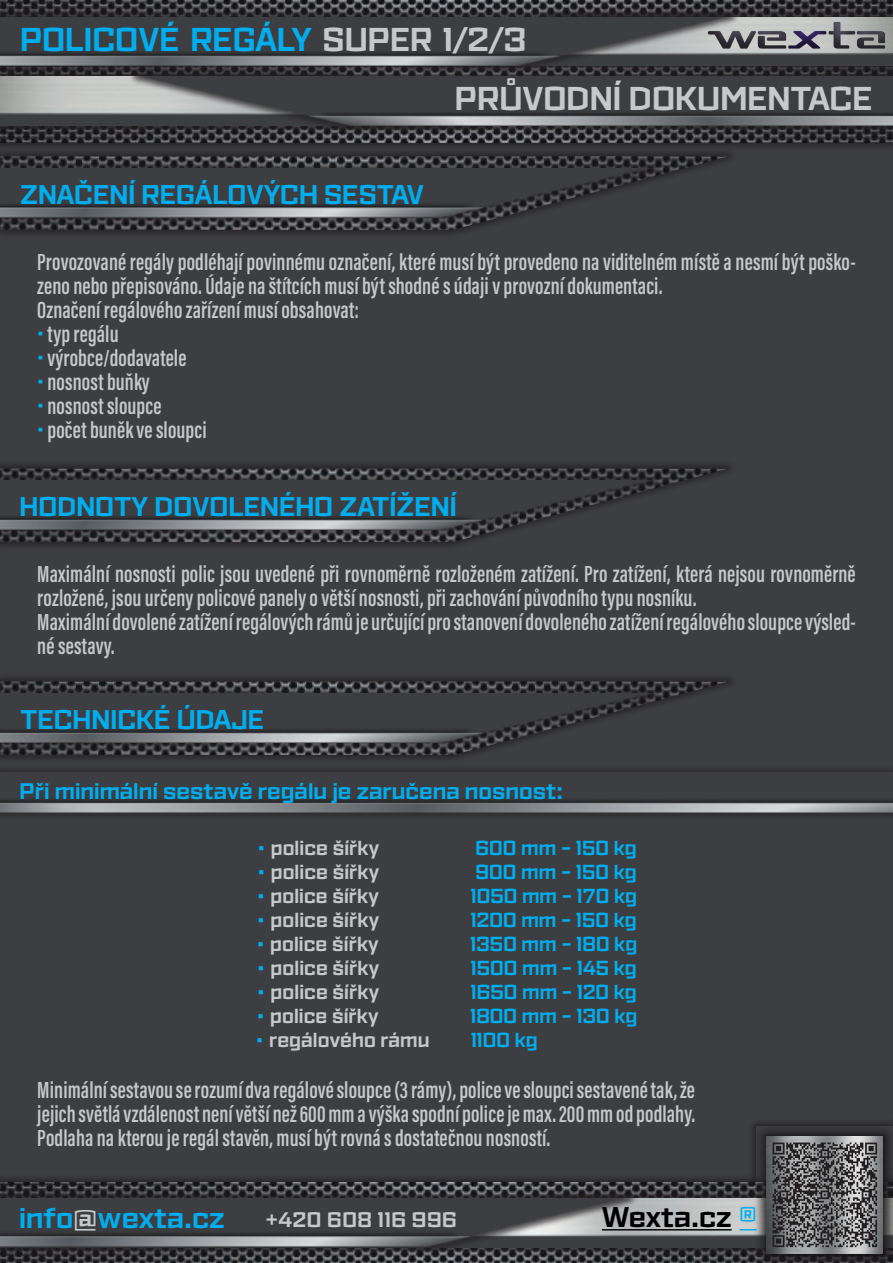
<style>
.page{position:relative;width:893px;height:1263px;background:#fff}
.page>*{position:absolute;margin:0;border:0;box-sizing:border-box;transform-origin:0 0}
.t1{font:700 33px/59.1px "Ironstrike";color:#c7c8ca}
.t2{font:700 28.5px "Ironstrike";color:#00aeef}
.t3{font:700 28.5px "Ironstrike";color:#000001}
.t4{font:700 27px "Ironstrike";color:#00aeef}
.t5{font:600 24px/24px "Acumin Pro Extra Cond";letter-spacing:.005em;color:#c7c8ca}
.t6{font:700 22.5px "Ironstrike";color:#00aeef}
.t7{font:700 21px "Ironstrike";letter-spacing:.025em;color:#c7c8ca}
.t8{font:700 20.25px "Ironstrike";letter-spacing:.005em;color:#c7c8ca;scale:.96 1}
.t9{font:700 20.25px "Ironstrike";letter-spacing:.005em;color:#00aeef;scale:.96 1}
.s1{color:#00aeef}
.s2{font-family:"Ironstrike";font-weight:700;color:#00aeef}
.s3{font-size:19.5px;color:#00aeef}
.s4{color:#c7c8ca}
</style>
<div class="page">
<div style="left:0;top:152px;width:893px;height:1021px;background:#3d3e41"></div>
<div style="left:0;top:460px;width:737px;height:91px;background:#3b3b3e"></div>
<svg style="left:0;top:464px;width:728px;height:82px"></svg>
<div style="left:0;top:472px;width:663px;height:66px;background:#231f20;opacity:.56"></div>
<img style="left:0;top:481px;width:661px;height:49px">
<div style="left:0;top:0;width:893px;height:152px;background:#231f20;opacity:.75"></div>
<img style="left:0;top:0;width:893px;height:142px">
<div style="left:0;top:68px;width:493px;height:67px;background:#231f20;opacity:.75"></div>
<img style="left:0;top:77px;width:80px;height:49px">
<div style="left:129px;top:68px;width:764px;height:67px;background:#231f20;opacity:.75"></div>
<img style="left:80px;top:77px;width:813px;height:49px">
<div style="left:399px;top:8px;width:494px;height:67px;background:#231f20;opacity:.75"></div>
<img style="left:789px;top:17px;width:104px;height:49px">
<div style="left:0;top:8px;width:740px;height:67px;background:#231f20;opacity:.75"></div>
<img style="left:0;top:17px;width:789px;height:49px">
<div style="left:748px;top:1118px;width:145px;height:145px;background:#39393c"></div>
<div style="left:0;top:1173px;width:893px;height:90px;background:#363537"></div>
<img style="left:0;top:1182px;width:740px;height:81px">
<div style="left:399px;top:1189px;width:494px;height:67px;background:#231f20;opacity:.75"></div>
<img style="left:699px;top:1198px;width:41px;height:49px">
<div style="left:0;top:1189px;width:638px;height:67px;background:#231f20;opacity:.75"></div>
<img style="left:0;top:1198px;width:699px;height:49px">
<div style="left:754px;top:1123px;width:139px;height:140px;background:#231f20;opacity:.75"></div>
<div style="left:686px;top:19px;width:206px;height:36px;background:#231f20;opacity:.75"></div>
<hr style="left:602px;top:1229px;width:130px;height:1px;background:#000001">
<div style="left:0;top:148px;width:737px;height:91px;background:#39393c"></div>
<svg style="left:0;top:152px;width:728px;height:82px"></svg>
<div style="left:0;top:160px;width:663px;height:66px;background:#231f20;opacity:.56"></div>
<img style="left:1px;top:169px;width:660px;height:49px">
<div style="left:0;top:673px;width:737px;height:91px;background:#3b3b3e"></div>
<svg style="left:0;top:677px;width:728px;height:82px"></svg>
<div style="left:0;top:685px;width:663px;height:66px;background:#231f20;opacity:.56"></div>
<img style="left:1px;top:694px;width:660px;height:49px">
<div style="left:0;top:763px;width:893px;height:59px;background:#231f20;opacity:.56"></div>
<img style="left:0;top:801px;width:893px;height:12px">
<svg style="left:740px;top:1127px;width:153px;height:136px"></svg>
<h1 class="t1" style="left:455px;top:9px;width:419px;text-indent:-435px"><span class="s1">POLICOVÉ REGÁLY</span> SUPER 1/2/3<br>PRŮVODNÍ DOKUMENTACE</h1>
<p class="t4" style="left:20px;top:177px;width:405px">ZNAČENÍ REGÁLOVÝCH SESTAV</p>
<p class="t5" style="left:37px;top:249px;width:820px">Provozované regály podléhají povinnému označení, které musí být provedeno na viditelném místě a nesmí být poško&shy;zeno nebo přepisováno. Údaje na štítcích musí být shodné s údaji v provozní dokumentaci.<br>Označení regálového zařízení musí obsahovat:<br><span class="s2">·</span> typ regálu<br><span class="s2">·</span> výrobce/dodavatele<br><span class="s2">·</span> nosnost buňky<br><span class="s2">·</span> nosnost sloupce<br><span class="s2">·</span> počet buněk ve sloupci</p>
<p class="t4" style="left:20px;top:490px;width:439px">HODNOTY DOVOLENÉHO ZATÍŽENÍ</p>
<p class="t5" style="left:37px;top:562px;width:820px">Maximální nosnosti polic jsou uvedené při rovnoměrně rozloženém zatížení. Pro zatížení, která nejsou rovnoměrně rozložené, jsou určeny policové panely o větší nosnosti, při zachování původního typu nosníku.<br>Maximální dovolené zatížení regálových rámů je určující pro stanovení dovoleného zatížení regálového sloupce výsled&shy;né sestavy.</p>
<p class="t4" style="left:20px;top:703px;width:246px">TECHNICKÉ ÚDAJE</p>
<p class="t6" style="left:20px;top:777px;width:545px">Při minimální sestavě regálu je zaručena nosnost:</p>
<p class="t8" style="left:256px;top:835px;width:130px"><span class="s3">•</span> police šířky</p>
<p class="t9" style="left:476px;top:835px;width:169px">600 mm – 150 kg</p>
<p class="t8" style="left:256px;top:859px;width:130px"><span class="s3">•</span> police šířky</p>
<p class="t9" style="left:476px;top:859px;width:169px">900 mm – 150 kg</p>
<p class="t8" style="left:256px;top:883px;width:130px"><span class="s3">•</span> police šířky</p>
<p class="t9" style="left:471px;top:883px;width:175px">1050 mm – 170 kg</p>
<p class="t8" style="left:256px;top:907px;width:130px"><span class="s3">•</span> police šířky</p>
<p class="t9" style="left:471px;top:907px;width:174px">1200 mm – 150 kg</p>
<p class="t8" style="left:256px;top:931px;width:130px"><span class="s3">•</span> police šířky</p>
<p class="t9" style="left:470px;top:931px;width:175px">1350 mm – 180 kg</p>
<p class="t8" style="left:256px;top:955px;width:130px"><span class="s3">•</span> police šířky</p>
<p class="t9" style="left:471px;top:955px;width:174px">1500 mm – 145 kg</p>
<p class="t8" style="left:256px;top:979px;width:130px"><span class="s3">•</span> police šířky</p>
<p class="t9" style="left:471px;top:979px;width:174px">1650 mm – 120 kg</p>
<p class="t8" style="left:256px;top:1003px;width:130px"><span class="s3">•</span> police šířky</p>
<p class="t9" style="left:470px;top:1003px;width:175px">1800 mm – 130 kg</p>
<p class="t8" style="left:255px;top:1027px;width:184px"><span class="s3">•</span> regálového rámu</p>
<p class="t9" style="left:471px;top:1027px;width:71px">1100 kg</p>
<p class="t5" style="left:37px;top:1078px;width:659px;text-align:justify">Minimální sestavou se rozumí dva regálové sloupce (3 rámy), police ve sloupci sestavené tak, že jejich světlá vzdálenost není větší než 600 mm a výška spodní police je max. 200 mm od podlahy.<br>Podlaha na kterou je regál stavěn, musí být rovná s dostatečnou nosností.</p>
<p class="t2" style="left:19px;top:1200px;width:207px">info<span class="s4">@</span>wexta.cz</p>
<p class="t7" style="left:266px;top:1206px;width:193px">+420 608 116 996</p>
<p class="t3" style="left:602px;top:1199px;width:156px">Wexta.cz <span class="s1">®</span></p>
</div>
